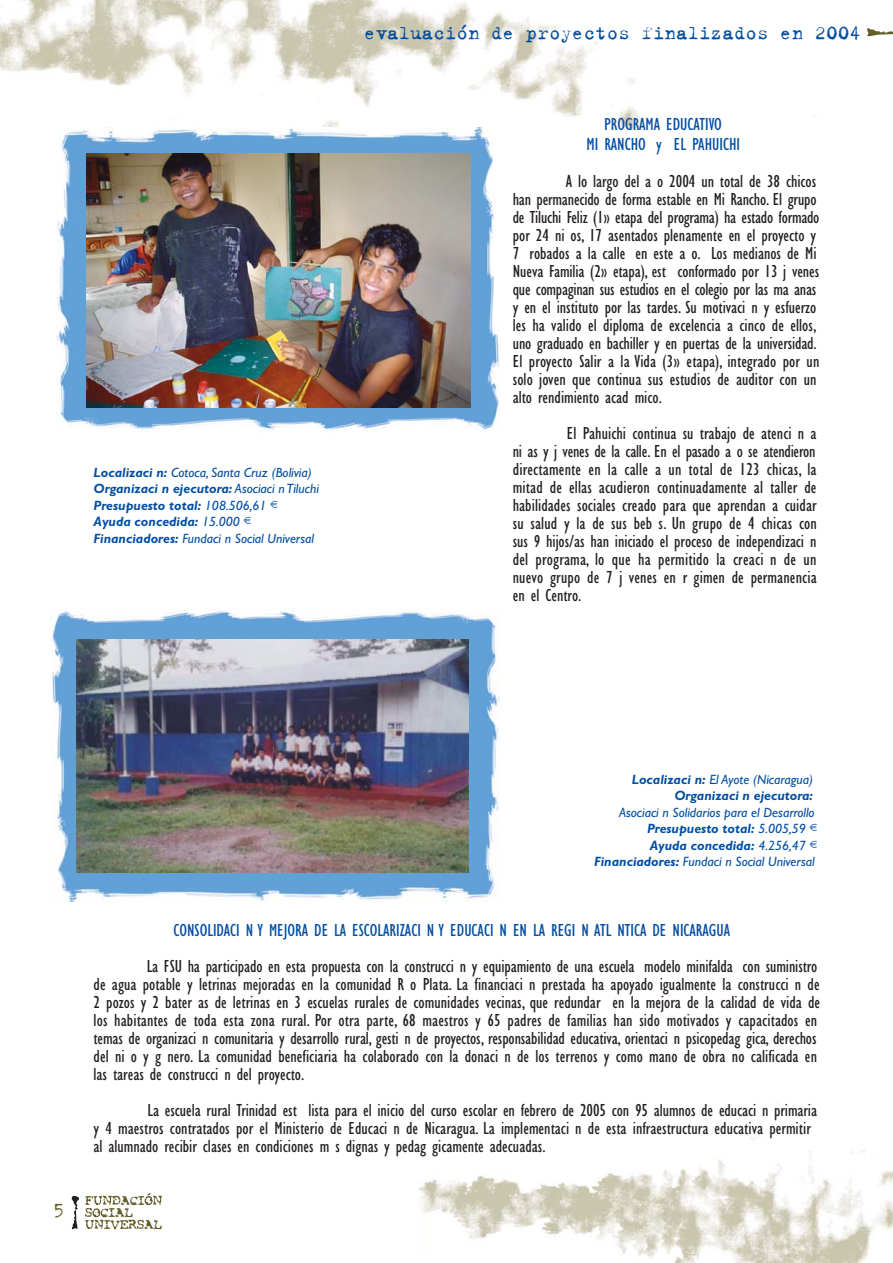
<style>
.page{position:relative;width:893px;height:1263px;background:#fff}
.page>*{position:absolute;margin:0;border:0;box-sizing:border-box;transform-origin:0 0}
.t1{font:21px "Trixie Text";color:#034ea2}
.t2{font:21px "Trixie Text";color:#645e2a}
.t3{font:condensed 18px/18px "Gill Sans";color:#231f20}
.t4{font:condensed 18px/19.5px "Gill Sans";color:#034ea2;text-align:center}
.t5{font:italic 13.5px/16.5px "Gill Sans";color:#034ea2}
.t6{font:italic 700 13.5px/16.5px "Gill Sans";color:#034ea2;text-align:right}
.s1{font-weight:700}
.s2{font-family:"Euro";font-style:normal}
.s3{font-weight:400}
</style>
<div class="page">
<img style="left:0;top:0;width:892px;height:1263px">
<svg style="left:867px;top:28px;width:25px;height:11px"></svg>
<svg style="left:85px;top:1193px;width:77px;height:36px"></svg>
<svg style="left:72px;top:1196px;width:7px;height:33px"></svg>
<img style="left:56px;top:128px;width:444px;height:305px">
<img style="left:87px;top:153px;width:384px;height:255px">
<img style="left:51px;top:608px;width:448px;height:293px">
<img style="left:77px;top:639px;width:391px;height:233px">
<p class="t5" style="left:94px;top:466px;width:227px"><span class="s1">Localizaci n:</span> Cotoca, Santa Cruz (Bolivia)<br><span class="s1">Organizaci n ejecutora:</span> Asociaci n Tiluchi <span class="s1">Presupuesto total:</span> 108.506,61 <span class="s2">E<br></span><span class="s1">Ayuda concedida:</span> 15.000 <span class="s2">E </span><span class="s1">Financiadores:</span> Fundaci n Social Universal</p>
<p class="t1" style="left:364px;top:19px;width:498px">evaluación de proyectos finalizados en 2004</p>
<p class="t4" style="left:586px;top:116px;width:155px">PROGRAMA EDUCATIVO<br>MI RANCHO y EL PAHUICHI</p>
<p class="t3" style="left:513px;top:174px;width:308px;text-indent:53px">A lo largo del a o 2004 un total de 38 chicos han permanecido de forma estable en Mi Rancho. El grupo de Tiluchi Feliz (1» etapa del programa) ha estado formado por 24 ni os, 17 asentados plenamente en el proyecto y 7 robados a la calle en este a o. Los medianos de Mi Nueva Familia (2» etapa), est conformado por 13 j venes que compaginan sus estudios en el colegio por las ma anas y en el instituto por las tardes. Su motivaci n y esfuerzo les ha valido el diploma de excelencia a cinco de ellos, uno graduado en bachiller y en puertas de la universidad.<br>El proyecto Salir a la Vida (3» etapa), integrado por un solo joven que continua sus estudios de auditor con un alto rendimiento acad mico.</p>
<p class="t3" style="left:513px;top:426px;width:305px;text-align:justify;text-indent:54px">El Pahuichi continua su trabajo de atenci n a ni as y j venes de la calle. En el pasado a o se atendieron directamente en la calle a un total de 123 chicas, la mitad de ellas acudieron continuadamente al taller de habilidades sociales creado para que aprendan a cuidar su salud y la de sus beb s. Un grupo de 4 chicas con sus 9 hijos/as han iniciado el proceso de independizaci n del programa, lo que ha permitido la creaci n de un nuevo grupo de 7 j venes en r gimen de permanencia en el Centro.</p>
<p class="t2" style="left:54px;top:1198px;width:13px">5</p>
<p class="t6" style="left:631px;top:772px;width:183px">Localizaci n: <span class="s3">El Ayote (Nicaragua)<br></span>Organizaci n ejecutora:</p>
<p class="t5" style="left:594px;top:805px;width:224px;text-align:right">Asociaci n Solidarios para el Desarrollo <span class="s1">Presupuesto total:</span> 5.005,59 <span class="s2">E<br></span><span class="s1">Ayuda concedida:</span> 4.256,47 <span class="s2">E </span><span class="s1">Financiadores:</span> Fundaci n Social Universal</p>
<p class="t4" style="left:173px;top:922px;width:558px">CONSOLIDACI N Y MEJORA DE LA ESCOLARIZACI N Y EDUCACI N EN LA REGI N ATL NTICA DE NICARAGUA</p>
<p class="t3" style="left:94px;top:959px;width:728px;text-indent:53px">La FSU ha participado en esta propuesta con la construcci n y equipamiento de una escuela modelo minifalda con suministro de agua potable y letrinas mejoradas en la comunidad R o Plata. La financiaci n prestada ha apoyado igualmente la construcci n de 2 pozos y 2 bater as de letrinas en 3 escuelas rurales de comunidades vecinas, que redundar en la mejora de la calidad de vida de los habitantes de toda esta zona rural. Por otra parte, 68 maestros y 65 padres de familias han sido motivados y capacitados en temas de organizaci n comunitaria y desarrollo rural, gesti n de proyectos, responsabilidad educativa, orientaci n psicopedag gica, derechos del ni o y g nero. La comunidad beneficiaria ha colaborado con la donaci n de los terrenos y como mano de obra no calificada en las tareas de construcci n del proyecto.</p>
<p class="t3" style="left:94px;top:1103px;width:725px;text-indent:54px">La escuela rural Trinidad est lista para el inicio del curso escolar en febrero de 2005 con 95 alumnos de educaci n primaria y 4 maestros contratados por el Ministerio de Educaci n de Nicaragua. La implementaci n de esta infraestructura educativa permitir al alumnado recibir clases en condiciones m s dignas y pedag gicamente adecuadas.</p>
</div>
